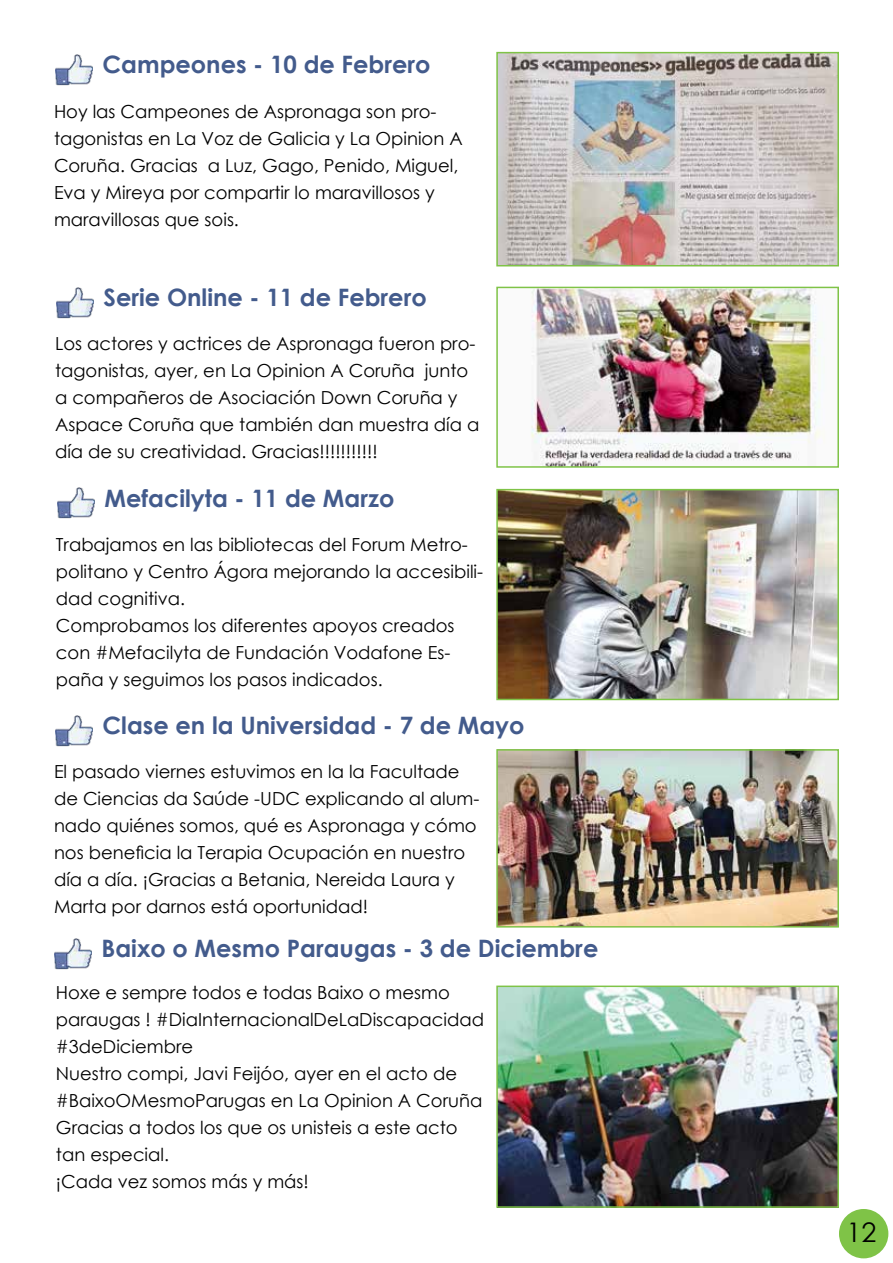
<style>
.page{position:relative;width:893px;height:1263px;background:#fff}
.page>*{position:absolute;margin:0;border:0;box-sizing:border-box;transform-origin:0 0}
.t1{font:27px "Century Gothic";color:#000}
.t2{font:700 24px "Century Gothic";color:#435b8c}
.t3{font:18px/27px "Century Gothic";color:#000}
</style>
<div class="page">
<div style="left:839px;top:1209px;width:49px;height:49px;background:#7fc347;border-radius:50%"></div>
<img style="left:55px;top:54px;width:37px;height:32px">
<img style="left:499px;top:55px;width:337px;height:208px">
<div style="left:496px;top:52px;width:343px;height:214px;border:2px solid #7fc347"></div>
<img style="left:56px;top:287px;width:37px;height:32px">
<img style="left:531px;top:290px;width:290px;height:175px">
<div style="left:496px;top:287px;width:343px;height:181px;border:2px solid #7fc347"></div>
<img style="left:57px;top:487px;width:37px;height:32px">
<img style="left:499px;top:492px;width:337px;height:205px">
<div style="left:496px;top:489px;width:343px;height:211px;border:2px solid #7fc347"></div>
<img style="left:55px;top:715px;width:37px;height:32px">
<img style="left:499px;top:752px;width:337px;height:172px">
<div style="left:496px;top:749px;width:343px;height:178px;border:2px solid #7fc347"></div>
<img style="left:54px;top:938px;width:37px;height:32px">
<img style="left:499px;top:988px;width:337px;height:217px">
<div style="left:496px;top:985px;width:343px;height:223px;border:2px solid #7fc347"></div>
<h2 class="t2" style="left:103px;top:47px;width:329px">Campeones - 10 de Febrero</h2>
<p class="t3" style="left:54px;top:97px;width:410px">Hoy las Campeones de Aspronaga son pro&shy;tagonistas en La Voz de Galicia y La Opinion A Coruña. Gracias a Luz, Gago, Penido, Miguel, Eva y Mireya por compartir lo maravillosos y maravillosas que sois.</p>
<h2 class="t2" style="left:104px;top:279px;width:325px">Serie Online - 11 de Febrero</h2>
<p class="t3" style="left:55px;top:330px;width:426px">Los actores y actrices de Aspronaga fueron pro&shy;tagonistas, ayer, en La Opinion A Coruña junto a compañeros de Asociación Down Coruña y Aspace Coruña que también dan muestra día a día de su creatividad. Gracias!!!!!!!!!!!</p>
<h2 class="t2" style="left:105px;top:480px;width:291px">Mefacilyta - 11 de Marzo</h2>
<p class="t3" style="left:56px;top:531px;width:429px">Trabajamos en las bibliotecas del Forum Metro&shy;politano y Centro Ágora mejorando la accesibili&shy;dad cognitiva.<br>Comprobamos los diferentes apoyos creados con #Mefacilyta de Fundación Vodafone Es&shy;paña y seguimos los pasos indicados.</p>
<h2 class="t2" style="left:103px;top:707px;width:423px">Clase en la Universidad - 7 de Mayo</h2>
<p class="t3" style="left:54px;top:758px;width:427px">El pasado viernes estuvimos en la la Facultade de Ciencias da Saúde -UDC explicando al alum&shy;nado quiénes somos, qué es Aspronaga y cómo nos beneficia la Terapia Ocupación en nuestro día a día. ¡Gracias a Betania, Nereida Laura y Marta por darnos está oportunidad!</p>
<h2 class="t2" style="left:102px;top:930px;width:498px">Baixo o Mesmo Paraugas - 3 de Diciembre</h2>
<p class="t3" style="left:56px;top:979px;width:429px">Hoxe e sempre todos e todas Baixo o mesmo paraugas ! #DiaInternacionalDeLaDiscapacidad #3deDiciembre<br>Nuestro compi, Javi Feijóo, ayer en el acto de #BaixoOMesmoParugas en La Opinion A Coruña Gracias a todos los que os unisteis a este acto tan especial.<br>¡Cada vez somos más y más!</p>
<h1 class="t1" style="left:846px;top:1213px;width:31px">12</h1>
</div>
